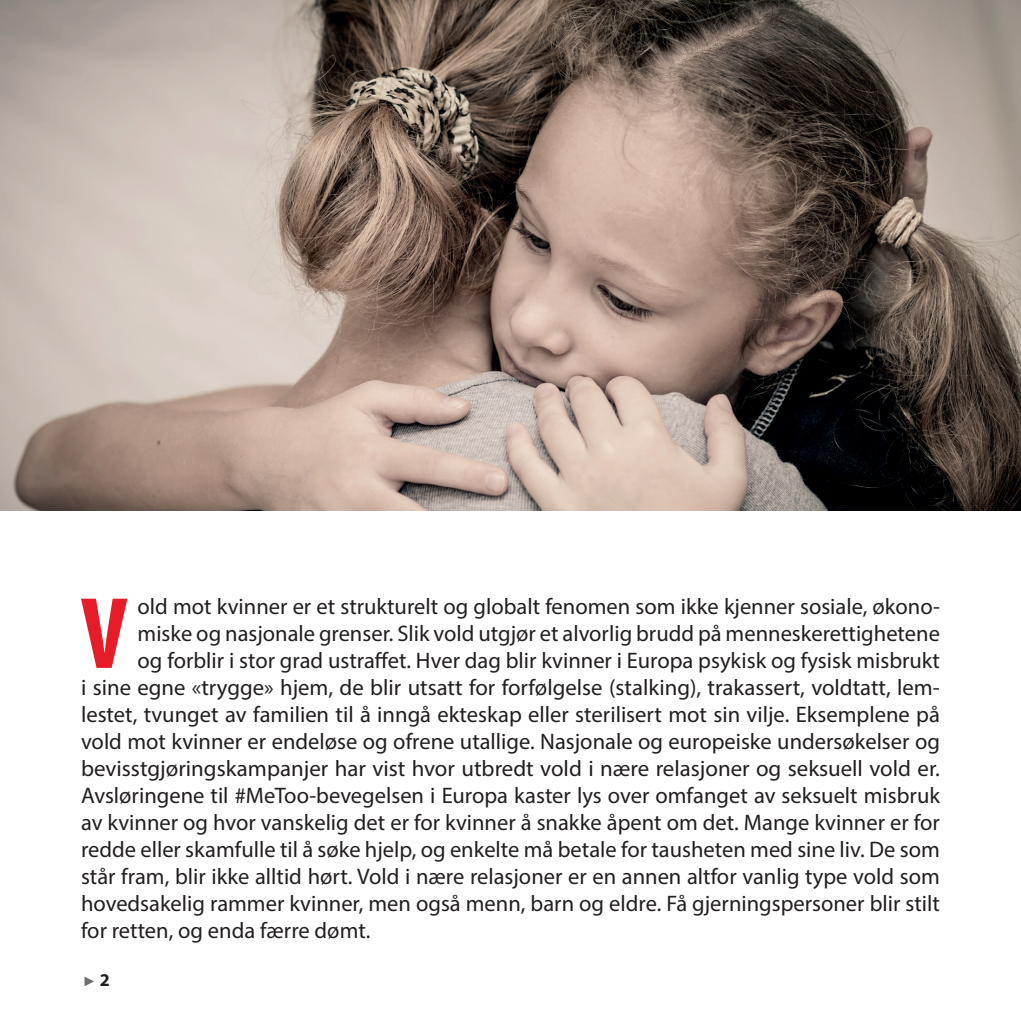
<style>
.page{position:relative;width:1021px;height:1021px;background:#fff}
.page>*{position:absolute;margin:0;border:0;box-sizing:border-box;transform-origin:0 0}
.t1{font:700 condensed 102.6px "Myriad Pro";color:#e71c29}
.t2{font:22.5px "Myriad Pro";color:#231f20}
.t3{font:13.5px "Arial";color:#6c6d70}
.s1{font-family:"Myriad Pro";font-weight:700;font-size:18px;color:#231f20}
</style>
<div class="page">
<img style="left:0;top:0;width:1020px;height:510px">
<h1 class="t1" style="left:81px;top:569px;width:48px">V</h1>
<p class="t2" style="left:138px;top:592px;width:803px">old mot kvinner er et strukturelt og globalt fenomen som ikke kjenner sosiale, økono-</p>
<p class="t2" style="left:138px;top:619px;width:803px">miske og nasjonale grenser. Slik vold utgjør et alvorlig brudd på menneskerettighetene</p>
<p class="t2" style="left:138px;top:646px;width:803px">og forblir i stor grad ustraffet. Hver dag blir kvinner i Europa psykisk og fysisk misbrukt</p>
<p class="t2" style="left:81px;top:673px;width:860px">i sine egne «trygge» hjem, de blir utsatt for forfølgelse (stalking), trakassert, voldtatt, lem-</p>
<p class="t2" style="left:81px;top:700px;width:860px">lestet, tvunget av familien til å inngå ekteskap eller sterilisert mot sin vilje. Eksemplene på</p>
<p class="t2" style="left:81px;top:727px;width:860px">vold mot kvinner er endeløse og ofrene utallige. Nasjonale og europeiske undersøkelser og</p>
<p class="t2" style="left:81px;top:754px;width:860px">bevisstgjøringskampanjer har vist hvor utbredt vold i nære relasjoner og seksuell vold er.</p>
<p class="t2" style="left:81px;top:781px;width:860px">Avsløringene til #MeToo-bevegelsen i Europa kaster lys over omfanget av seksuelt misbruk</p>
<p class="t2" style="left:81px;top:808px;width:860px">av kvinner og hvor vanskelig det er for kvinner å snakke åpent om det. Mange kvinner er for</p>
<p class="t2" style="left:81px;top:835px;width:860px">redde eller skamfulle til å søke hjelp, og enkelte må betale for tausheten med sine liv. De som</p>
<p class="t2" style="left:81px;top:862px;width:860px">står fram, blir ikke alltid hørt. Vold i nære relasjoner er en annen altfor vanlig type vold som</p>
<p class="t2" style="left:81px;top:889px;width:860px">hovedsakelig rammer kvinner, men også menn, barn og eldre. Få gjerningspersoner blir stilt</p>
<p class="t2" style="left:81px;top:916px;width:291px">for retten, og enda færre dømt.</p>
<p class="t3" style="left:83px;top:972px;width:28px">► <span class="s1">2</span></p>
</div>
